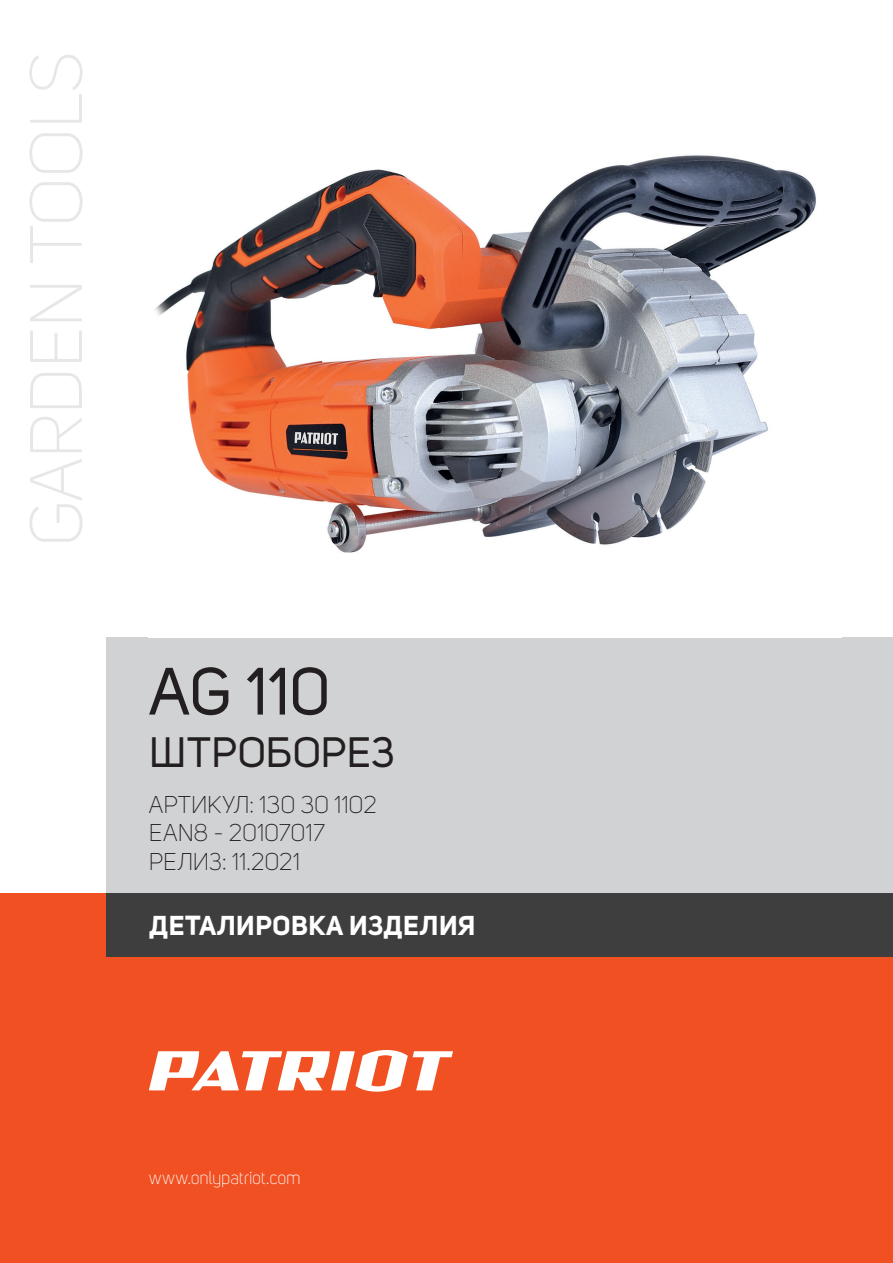
<style>
.page{position:relative;width:893px;height:1263px;background:#fff}
.page>*{position:absolute;margin:0;border:0;box-sizing:border-box;transform-origin:0 0}
.t1{font:300 73.05px "Uni Sans";letter-spacing:-.01em;color:#e6e7e9}
.t2{font:66px "Uni Sans";color:#231f20}
.t3{font:42px "Uni Sans";letter-spacing:.015em;color:#231f20}
.t4{font:700 27px "Uni Sans";letter-spacing:.02em;color:#fff}
.t5{font:300 24px/28.8px "Uni Sans";letter-spacing:-.005em;color:#231f20}
.t6{font:300 18px "Uni Sans";letter-spacing:-.015em;color:#fff}
</style>
<div class="page">
<div style="left:0;top:893px;width:893px;height:370px;background:#f15122"></div>
<div style="left:106px;top:893px;width:787px;height:64px;background:#3e3e3f"></div>
<div style="left:106px;top:638px;width:787px;height:255px;background:#d1d2d4"></div>
<svg style="left:149px;top:1050px;width:304px;height:42px"></svg>
<img style="left:155px;top:155px;width:661px;height:398px">
<h1 class="t1" style="left:15px;top:547px;width:497px;rotate:-90deg">GARDEN TOOLS</h1>
<h2 class="t2" style="left:149px;top:653px;width:183px">AG 110</h2>
<h3 class="t3" style="left:149px;top:728px;width:247px">ШТРОБОРЕЗ</h3>
<p class="t5" style="left:149px;top:790px;width:230px">АРТИКУЛ: 130 30 1102<br>EAN8 - 20107017<br>РЕЛИЗ: 11.2021</p>
<p class="t4" style="left:149px;top:909px;width:328px">ДЕТАЛИРОВКА ИЗДЕЛИЯ</p>
<p class="t6" style="left:149px;top:1167px;width:154px">www.onlypatriot.com</p>
</div>
